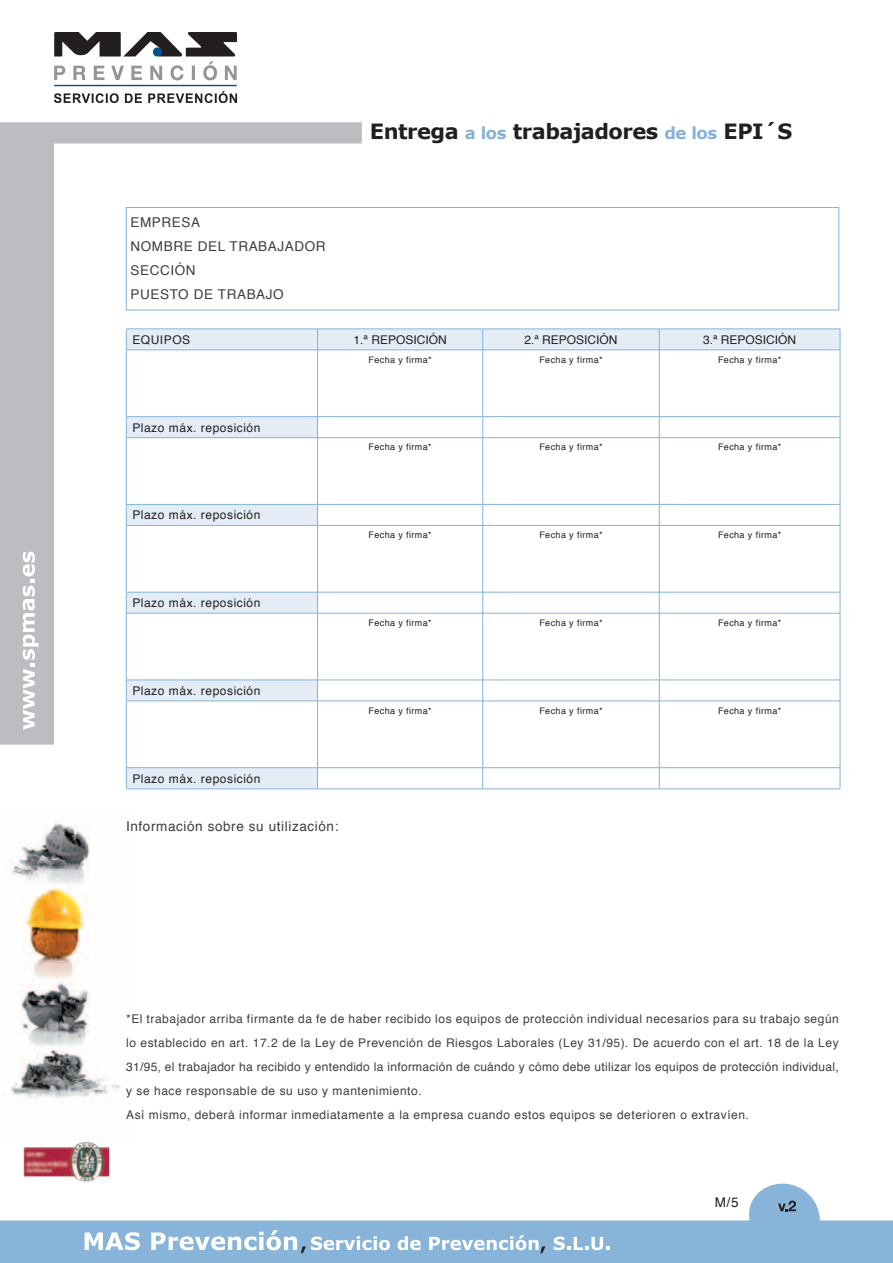
<style>
.page{position:relative;width:893px;height:1263px;background:#fff}
.page>*{position:absolute;margin:0;border:0;box-sizing:border-box;transform-origin:0 0}
.t1{font:700 21px "Verdana";letter-spacing:-.025em;color:#231f20}
.t2{font:13.5px/24px "Helvetica";letter-spacing:.045em;color:#3e3e3f}
.t3{font:13.5px "Helvetica";color:#231f20}
.t4{font:12px/24px "Helvetica";letter-spacing:.045em;color:#3e3e3f}
.t5{font:12px "Helvetica";letter-spacing:.045em;color:#231f20}
.t6{font:12px "Helvetica";color:#231f20}
.t7{font:9px "Helvetica";letter-spacing:.045em;color:#231f20}
.s1{font-size:16.5px;color:#86b2d9}
</style>
<div class="page">
<svg style="left:0;top:122px;width:362px;height:623px"></svg>
<svg style="left:0;top:1183px;width:893px;height:80px"></svg>
<svg style="left:23px;top:550px;width:16px;height:180px"></svg>
<img style="left:3px;top:822px;width:117px;height:279px">
<img style="left:24px;top:1142px;width:85px;height:40px">
<svg style="left:778px;top:1200px;width:18px;height:11px"></svg>
<svg style="left:85px;top:1232px;width:55px;height:18px"></svg>
<svg style="left:151px;top:1230px;width:239px;height:23px"></svg>
<svg style="left:398px;top:1236px;width:23px;height:14px"></svg>
<svg style="left:429px;top:1235px;width:116px;height:18px"></svg>
<svg style="left:554px;top:1236px;width:55px;height:14px"></svg>
<svg style="left:127px;top:330px;width:713px;height:459px"></svg>
<div style="left:126px;top:350px;width:192px;height:67px;background:#fff"></div>
<hr style="left:126px;top:329px;width:192px;height:1px;background:#86b2d9">
<svg style="left:126px;top:329px;width:1px;height:21px"></svg>
<hr style="left:318px;top:329px;width:165px;height:1px;background:#86b2d9">
<svg style="left:317px;top:330px;width:1px;height:20px"></svg>
<hr style="left:483px;top:329px;width:176px;height:1px;background:#86b2d9">
<svg style="left:482px;top:329px;width:1px;height:21px"></svg>
<hr style="left:659px;top:329px;width:181px;height:1px;background:#86b2d9">
<svg style="left:659px;top:329px;width:1px;height:21px"></svg>
<svg style="left:840px;top:329px;width:1px;height:21px"></svg>
<hr style="left:126px;top:350px;width:192px;height:1px;background:#86b2d9">
<hr style="left:126px;top:350px;width:1px;height:66px;background:#86b2d9">
<hr style="left:318px;top:350px;width:165px;height:1px;background:#86b2d9">
<hr style="left:317px;top:350px;width:1px;height:66px;background:#86b2d9">
<hr style="left:483px;top:350px;width:176px;height:1px;background:#86b2d9">
<hr style="left:482px;top:350px;width:1px;height:66px;background:#86b2d9">
<hr style="left:659px;top:350px;width:181px;height:1px;background:#86b2d9">
<hr style="left:659px;top:350px;width:1px;height:66px;background:#86b2d9">
<hr style="left:840px;top:350px;width:1px;height:66px;background:#86b2d9">
<hr style="left:126px;top:416px;width:192px;height:1px;background:#86b2d9">
<svg style="left:126px;top:417px;width:1px;height:20px"></svg>
<hr style="left:318px;top:416px;width:165px;height:1px;background:#86b2d9">
<svg style="left:317px;top:417px;width:1px;height:20px"></svg>
<hr style="left:483px;top:416px;width:176px;height:1px;background:#86b2d9">
<svg style="left:482px;top:417px;width:1px;height:20px"></svg>
<hr style="left:659px;top:416px;width:181px;height:1px;background:#86b2d9">
<svg style="left:659px;top:417px;width:1px;height:20px"></svg>
<svg style="left:840px;top:417px;width:1px;height:20px"></svg>
<hr style="left:126px;top:437px;width:192px;height:1px;background:#86b2d9">
<hr style="left:126px;top:438px;width:1px;height:66px;background:#86b2d9">
<hr style="left:318px;top:437px;width:165px;height:1px;background:#86b2d9">
<hr style="left:317px;top:438px;width:1px;height:66px;background:#86b2d9">
<hr style="left:483px;top:437px;width:176px;height:1px;background:#86b2d9">
<hr style="left:482px;top:438px;width:1px;height:66px;background:#86b2d9">
<hr style="left:659px;top:437px;width:181px;height:1px;background:#86b2d9">
<hr style="left:659px;top:438px;width:1px;height:66px;background:#86b2d9">
<hr style="left:840px;top:438px;width:1px;height:66px;background:#86b2d9">
<hr style="left:126px;top:504px;width:192px;height:1px;background:#86b2d9">
<svg style="left:126px;top:505px;width:1px;height:20px"></svg>
<hr style="left:318px;top:504px;width:165px;height:1px;background:#86b2d9">
<svg style="left:317px;top:505px;width:1px;height:20px"></svg>
<hr style="left:483px;top:504px;width:176px;height:1px;background:#86b2d9">
<svg style="left:482px;top:505px;width:1px;height:20px"></svg>
<hr style="left:659px;top:504px;width:181px;height:1px;background:#86b2d9">
<svg style="left:659px;top:505px;width:1px;height:20px"></svg>
<svg style="left:840px;top:505px;width:1px;height:20px"></svg>
<hr style="left:126px;top:525px;width:192px;height:1px;background:#86b2d9">
<hr style="left:126px;top:526px;width:1px;height:66px;background:#86b2d9">
<hr style="left:318px;top:525px;width:165px;height:1px;background:#86b2d9">
<hr style="left:317px;top:526px;width:1px;height:66px;background:#86b2d9">
<hr style="left:483px;top:525px;width:176px;height:1px;background:#86b2d9">
<hr style="left:482px;top:526px;width:1px;height:66px;background:#86b2d9">
<hr style="left:659px;top:525px;width:181px;height:1px;background:#86b2d9">
<hr style="left:659px;top:526px;width:1px;height:66px;background:#86b2d9">
<hr style="left:840px;top:526px;width:1px;height:66px;background:#86b2d9">
<hr style="left:126px;top:592px;width:192px;height:1px;background:#86b2d9">
<svg style="left:126px;top:592px;width:1px;height:21px"></svg>
<hr style="left:318px;top:592px;width:165px;height:1px;background:#86b2d9">
<svg style="left:317px;top:592px;width:1px;height:21px"></svg>
<hr style="left:483px;top:592px;width:176px;height:1px;background:#86b2d9">
<svg style="left:482px;top:592px;width:1px;height:21px"></svg>
<hr style="left:659px;top:592px;width:181px;height:1px;background:#86b2d9">
<svg style="left:659px;top:592px;width:1px;height:21px"></svg>
<svg style="left:840px;top:592px;width:1px;height:21px"></svg>
<hr style="left:126px;top:613px;width:192px;height:1px;background:#86b2d9">
<hr style="left:126px;top:613px;width:1px;height:67px;background:#86b2d9">
<hr style="left:318px;top:613px;width:165px;height:1px;background:#86b2d9">
<hr style="left:317px;top:613px;width:1px;height:67px;background:#86b2d9">
<hr style="left:483px;top:613px;width:176px;height:1px;background:#86b2d9">
<hr style="left:482px;top:613px;width:1px;height:67px;background:#86b2d9">
<hr style="left:659px;top:613px;width:181px;height:1px;background:#86b2d9">
<hr style="left:659px;top:613px;width:1px;height:67px;background:#86b2d9">
<hr style="left:840px;top:613px;width:1px;height:67px;background:#86b2d9">
<hr style="left:126px;top:680px;width:192px;height:1px;background:#86b2d9">
<svg style="left:126px;top:680px;width:1px;height:21px"></svg>
<hr style="left:318px;top:680px;width:165px;height:1px;background:#86b2d9">
<svg style="left:317px;top:681px;width:1px;height:20px"></svg>
<hr style="left:483px;top:680px;width:176px;height:1px;background:#86b2d9">
<svg style="left:482px;top:680px;width:1px;height:21px"></svg>
<hr style="left:659px;top:680px;width:181px;height:1px;background:#86b2d9">
<svg style="left:659px;top:680px;width:1px;height:21px"></svg>
<svg style="left:840px;top:680px;width:1px;height:21px"></svg>
<hr style="left:126px;top:701px;width:192px;height:1px;background:#86b2d9">
<hr style="left:126px;top:701px;width:1px;height:66px;background:#86b2d9">
<hr style="left:318px;top:701px;width:165px;height:1px;background:#86b2d9">
<hr style="left:317px;top:701px;width:1px;height:66px;background:#86b2d9">
<hr style="left:483px;top:701px;width:176px;height:1px;background:#86b2d9">
<hr style="left:482px;top:701px;width:1px;height:66px;background:#86b2d9">
<hr style="left:659px;top:701px;width:181px;height:1px;background:#86b2d9">
<hr style="left:659px;top:701px;width:1px;height:66px;background:#86b2d9">
<hr style="left:840px;top:701px;width:1px;height:66px;background:#86b2d9">
<hr style="left:126px;top:767px;width:192px;height:1px;background:#86b2d9">
<svg style="left:126px;top:768px;width:1px;height:21px"></svg>
<hr style="left:318px;top:767px;width:165px;height:1px;background:#86b2d9">
<svg style="left:317px;top:768px;width:1px;height:21px"></svg>
<hr style="left:483px;top:767px;width:176px;height:1px;background:#86b2d9">
<svg style="left:482px;top:768px;width:1px;height:21px"></svg>
<hr style="left:659px;top:767px;width:181px;height:1px;background:#86b2d9">
<svg style="left:659px;top:768px;width:1px;height:21px"></svg>
<svg style="left:840px;top:768px;width:1px;height:21px"></svg>
<hr style="left:126px;top:789px;width:192px;height:1px;background:#86b2d9">
<hr style="left:318px;top:789px;width:165px;height:1px;background:#86b2d9">
<hr style="left:483px;top:789px;width:176px;height:1px;background:#86b2d9">
<hr style="left:659px;top:789px;width:181px;height:1px;background:#86b2d9">
<div style="left:126px;top:207px;width:713px;height:103px;border:1px solid #86b2d9"></div>
<img style="left:54px;top:33px;width:183px;height:69px">
<h1 class="t1" style="left:370px;top:117px;width:424px">Entrega <span class="s1">a los</span> trabajadores <span class="s1">de los</span> EPI´S</h1>
<p class="t2" style="left:131px;top:210px;width:197px">EMPRESA<br>NOMBRE DEL TRABAJADOR<br>SECCIÓN<br>PUESTO DE TRABAJO</p>
<p class="t5" style="left:132px;top:330px;width:59px">EQUIPOS</p>
<p class="t6" style="left:354px;top:330px;width:95px">1.ª REPOSICIÓN</p>
<p class="t6" style="left:524px;top:330px;width:95px">2.ª REPOSICIÓN</p>
<p class="t6" style="left:703px;top:330px;width:95px">3.ª REPOSICIÓN</p>
<p class="t7" style="left:368px;top:353px;width:65px">Fecha y firma*</p>
<p class="t7" style="left:539px;top:353px;width:65px">Fecha y firma*</p>
<p class="t7" style="left:718px;top:353px;width:65px">Fecha y firma*</p>
<p class="t5" style="left:132px;top:418px;width:130px">Plazo máx. reposición</p>
<p class="t5" style="left:132px;top:506px;width:130px">Plazo máx. reposición</p>
<p class="t5" style="left:132px;top:594px;width:130px">Plazo máx. reposición</p>
<p class="t5" style="left:132px;top:681px;width:130px">Plazo máx. reposición</p>
<p class="t5" style="left:132px;top:769px;width:130px">Plazo máx. reposición</p>
<p class="t2" style="left:126px;top:815px;width:214px">Información sobre su utilización:</p>
<p class="t7" style="left:368px;top:440px;width:65px">Fecha y firma*</p>
<p class="t7" style="left:539px;top:440px;width:65px">Fecha y firma*</p>
<p class="t7" style="left:718px;top:440px;width:65px">Fecha y firma*</p>
<p class="t7" style="left:368px;top:528px;width:65px">Fecha y firma*</p>
<p class="t7" style="left:539px;top:528px;width:65px">Fecha y firma*</p>
<p class="t7" style="left:718px;top:528px;width:65px">Fecha y firma*</p>
<p class="t7" style="left:368px;top:616px;width:65px">Fecha y firma*</p>
<p class="t7" style="left:539px;top:616px;width:65px">Fecha y firma*</p>
<p class="t7" style="left:718px;top:616px;width:65px">Fecha y firma*</p>
<p class="t7" style="left:368px;top:704px;width:65px">Fecha y firma*</p>
<p class="t7" style="left:539px;top:704px;width:65px">Fecha y firma*</p>
<p class="t7" style="left:718px;top:704px;width:65px">Fecha y firma*</p>
<p class="t4" style="left:126px;top:1007px;width:714px">*El trabajador arriba firmante da fe de haber recibido los equipos de protección individual necesarios para su trabajo según lo establecido en art. 17.2 de la Ley de Prevención de Riesgos Laborales (Ley 31/95). De acuerdo con el art. 18 de la Ley 31/95, el trabajador ha recibido y entendido la información de cuándo y cómo debe utilizar los equipos de protección individual, y se hace responsable de su uso y mantenimiento.<br>Así mismo, deberá informar inmediatamente a la empresa cuando estos equipos se deterioren o extravíen.</p>
<p class="t3" style="left:715px;top:1192px;width:25px">M/5</p>
</div>
